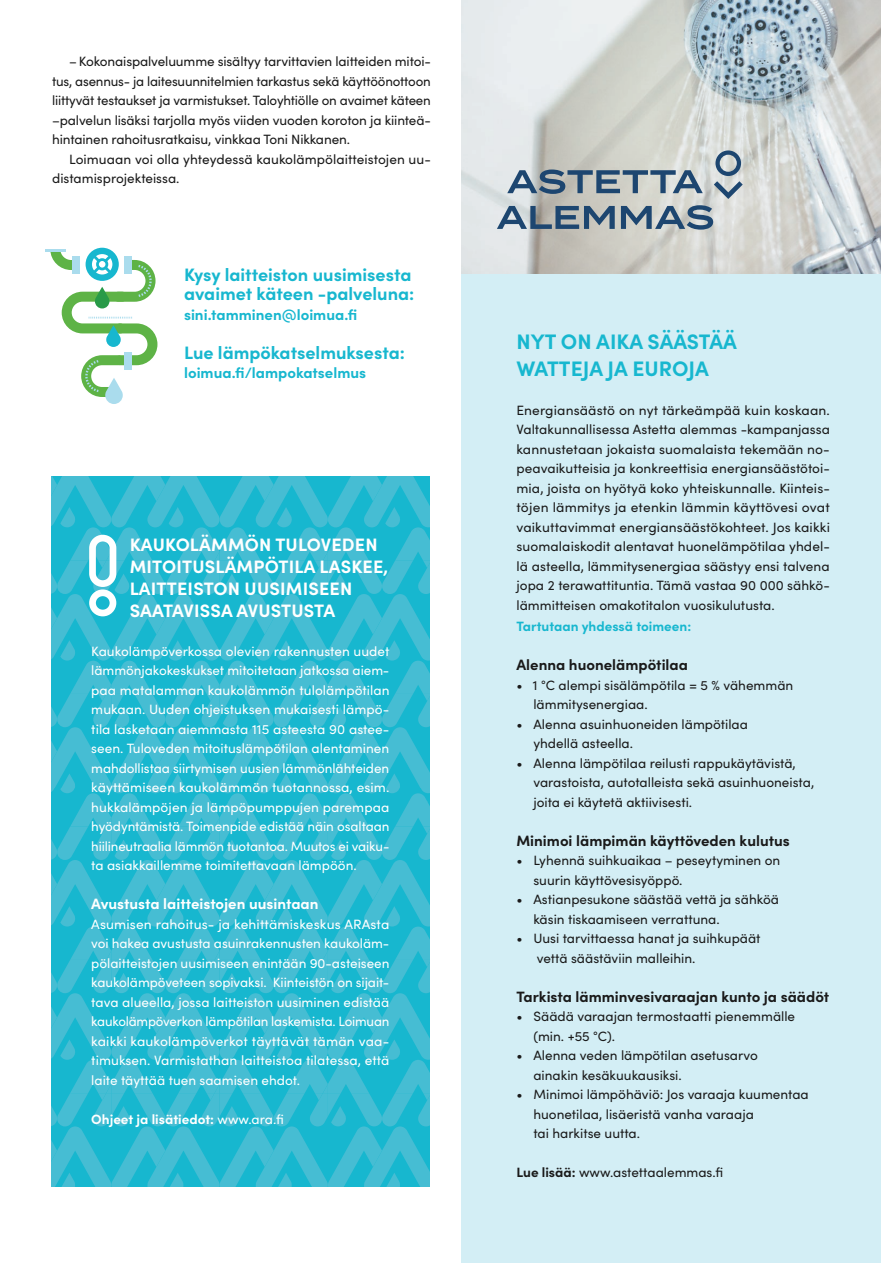
<style>
.page{position:relative;width:881px;height:1263px;background:#fff}
.page>*{position:absolute;margin:0;border:0;box-sizing:border-box;transform-origin:0 0}
.Väliotsikko{font:700 21px "Sofia Pro";color:#17b7cf}
.Väliotsikko-2{font:700 18px/21.8px "Sofia Pro";letter-spacing:.01em;color:#fff}
.Väliotsikko-3{font:700 18px/19.5px "Sofia Pro";color:#17b7cf}
.Väliotsikko-4{font:700 15px "Sofia Pro";color:#1a1a1a}
.Väliotsikko-5{font:700 15px "Sofia Pro";color:#17b7cf}
.Väliotsikko-6{font:700 15px "Sofia Pro";color:#fff}
.leipateksti{font:13.5px/19.5px "Sofia Pro";color:#1a1a1a;text-align:justify}
.leipäteksti_B{font:13.5px/19.5px "Sofia Pro";color:#fff;text-align:justify}
.leipäteksti_C{font:13.5px/19.5px "Sofia Pro";color:#1a1a1a;text-align:justify}
.leipäteksti_B-2{font:13.5px/19.5px "Sofia Pro";letter-spacing:.005em;color:#1a1a1a}
.leipäteksti_B-3{font:700 13.5px "Sofia Pro";color:#fff}
.leipateksti-2{font:700 13.5px "Sofia Pro";color:#17b7cf}
.s1{font-weight:400}
.s2{font-weight:700}
</style>
<div class="page">
<div style="left:461px;top:0;width:419px;height:1263px;background:#d3eef5"></div>
<img style="left:461px;top:0;width:419px;height:274px">
<svg style="left:507px;top:169px;width:195px;height:25px;background:#8a9ba7"></svg>
<svg style="left:496px;top:206px;width:118px;height:23px;background:#7c8e9d"></svg>
<svg style="left:620px;top:205px;width:93px;height:25px;background:#8395a4"></svg>
<svg style="left:713px;top:150px;width:29px;height:49px"></svg>
<hr style="left:45px;top:249px;width:21px;height:2px;background:#aadced">
<svg style="left:50px;top:248px;width:107px;height:156px"></svg>
<svg style="left:51px;top:476px;width:378px;height:710px;background:#2fbad1"></svg>
<p class="leipateksti" style="left:52px;top:51px;width:380px;text-indent:17px">– Kokonaispalveluumme sisältyy tarvittavien laitteiden mitoi&shy;tus, asennus- ja laitesuunnitelmien tarkastus sekä käyttöönottoon liittyvät testaukset ja varmistukset. Taloyhtiölle on avaimet käteen –palvelun lisäksi tarjolla myös viiden vuoden koroton ja kiinteä&shy;hintainen rahoitusratkaisu, vinkkaa Toni Nikkanen.</p>
<p class="leipäteksti_B-2" style="left:52px;top:148px;width:380px;text-indent:17px">Loimuaan voi olla yhteydessä kaukolämpölaitteistojen uu&shy;distamisprojekteissa.</p>
<p class="Väliotsikko-3" style="left:184px;top:263px;width:232px">Kysy laitteiston uusimisesta avaimet käteen -palveluna:</p>
<p class="Väliotsikko-5" style="left:184px;top:303px;width:175px">sini.tamminen@loimua.fi</p>
<p class="Väliotsikko-3" style="left:184px;top:341px;width:222px">Lue lämpökatselmuksesta:</p>
<p class="Väliotsikko-5" style="left:184px;top:361px;width:183px">loimua.fi/lampokatselmus</p>
<p class="Väliotsikko-2" style="left:130px;top:533px;width:260px">KAUKOLÄMMÖN TULOVEDEN<br>MITOITUSLÄMPÖTILA LASKEE,<br>LAITTEISTON UUSIMISEEN</p>
<p class="Väliotsikko-2" style="left:130px;top:598px;width:207px">SAATAVISSA AVUSTUSTA</p>
<p class="leipäteksti_B" style="left:91px;top:640px;width:300px">Kaukolämpöverkossa olevien rakennusten uudet lämmönjakokeskukset mitoitetaan jatkossa aiem&shy;paa matalamman kaukolämmön tulolämpötilan mukaan. Uuden ohjeistuksen mukaisesti lämpö&shy;tila lasketaan aiemmasta 115 asteesta 90 astee&shy;seen. Tuloveden mitoituslämpötilan alentaminen mahdollistaa siirtymisen uusien lämmönlähteiden käyttämiseen kaukolämmön tuotannossa, esim. hukkalämpöjen ja lämpöpumppujen parempaa hyödyntämistä. Toimenpide edistää näin osaltaan hiilineutraalia lämmön tuotantoa. Muutos ei vaiku&shy;ta asiakkaillemme toimitettavaan lämpöön.</p>
<p class="Väliotsikko-6" style="left:91px;top:892px;width:229px">Avustusta laitteistojen uusintaan</p>
<p class="leipäteksti_B" style="left:91px;top:913px;width:300px">Asumisen rahoitus- ja kehittämiskeskus ARAsta voi hakea avustusta asuinrakennusten kaukoläm&shy;pölaitteistojen uusimiseen enintään 90-asteiseen kaukolämpöveteen sopivaksi. Kiinteistön on sijait&shy;tava alueella, jossa laitteiston uusiminen edistää kaukolämpöverkon lämpötilan laskemista. Loimuan kaikki kaukolämpöverkot täyttävät tämän vaa&shy;timuksen. Varmistathan laitteistoa tilatessa, että laite täyttää tuen saamisen ehdot.</p>
<p class="leipäteksti_B-3" style="left:91px;top:1108px;width:194px">Ohjeet ja lisätiedot: <span class="s1">www.ara.fi</span></p>
<p class="Väliotsikko" style="left:516px;top:325px;width:222px">NYT ON AIKA SÄÄSTÄÄ</p>
<p class="Väliotsikko" style="left:516px;top:352px;width:194px">WATTEJA JA EUROJA</p>
<p class="leipäteksti_C" style="left:516px;top:400px;width:315px">Energiansäästö on nyt tärkeämpää kuin koskaan.<br>Valtakunnallisessa Astetta alemmas -kampanjassa kannustetaan jokaista suomalaista tekemään no&shy;peavaikutteisia ja konkreettisia energiansäästötoi&shy;mia, joista on hyötyä koko yhteiskunnalle. Kiinteis&shy;töjen lämmitys ja etenkin lämmin käyttövesi ovat vaikuttavimmat energiansäästökohteet. Jos kaikki suomalaiskodit alentavat huonelämpötilaa yhdel&shy;lä asteella, lämmitysenergiaa säästyy ensi talvena jopa 2 terawattituntia. Tämä vastaa 90 000 sähkö&shy;lämmitteisen omakotitalon vuosikulutusta.</p>
<p class="leipateksti-2" style="left:516px;top:616px;width:176px">Tartutaan yhdessä toimeen:</p>
<p class="Väliotsikko-4" style="left:516px;top:653px;width:173px">Alenna huonelämpötilaa</p>
<p class="leipateksti" style="left:516px;top:674px;width:278px">• 1 °C alempi sisälämpötila = 5 % vähemmän</p>
<p class="leipateksti" style="left:533px;top:694px;width:116px">lämmitysenergiaa.</p>
<p class="leipateksti" style="left:516px;top:713px;width:233px">• Alenna asuinhuoneiden lämpötilaa</p>
<p class="leipateksti" style="left:533px;top:733px;width:101px">yhdellä asteella.</p>
<p class="leipateksti" style="left:516px;top:752px;width:281px">• Alenna lämpötilaa reilusti rappukäytävistä,</p>
<p class="leipateksti" style="left:533px;top:772px;width:282px">varastoista, autotalleista sekä asuinhuoneista,</p>
<p class="leipateksti" style="left:533px;top:791px;width:160px">joita ei käytetä aktiivisesti.</p>
<p class="Väliotsikko-4" style="left:516px;top:829px;width:275px">Minimoi lämpimän käyttöveden kulutus</p>
<p class="leipateksti" style="left:516px;top:850px;width:265px">• Lyhennä suihkuaikaa – peseytyminen on</p>
<p class="leipateksti" style="left:533px;top:869px;width:151px">suurin käyttövesisyöppö.</p>
<p class="leipateksti" style="left:516px;top:889px;width:264px">• Astianpesukone säästää vettä ja sähköä</p>
<p class="leipateksti" style="left:533px;top:908px;width:188px">käsin tiskaamiseen verrattuna.</p>
<p class="leipateksti" style="left:516px;top:928px;width:245px">• Uusi tarvittaessa hanat ja suihkupäät</p>
<p class="leipateksti" style="left:536px;top:947px;width:160px">vettä säästäviin malleihin.</p>
<p class="Väliotsikko-4" style="left:516px;top:985px;width:314px">Tarkista lämminvesivaraajan kunto ja säädöt</p>
<p class="leipateksti" style="left:516px;top:1006px;width:280px">• Säädä varaajan termostaatti pienemmälle</p>
<p class="leipateksti" style="left:533px;top:1025px;width:83px">(min. +55 °C).</p>
<p class="leipateksti" style="left:516px;top:1045px;width:243px">• Alenna veden lämpötilan asetusarvo</p>
<p class="leipateksti" style="left:533px;top:1064px;width:150px">ainakin kesäkuukausiksi.</p>
<p class="leipateksti" style="left:516px;top:1084px;width:294px">• Minimoi lämpöhäviö: Jos varaaja kuumentaa</p>
<p class="leipateksti" style="left:533px;top:1103px;width:222px">huonetilaa, lisäeristä vanha varaaja</p>
<p class="leipateksti" style="left:533px;top:1123px;width:108px">tai harkitse uutta.</p>
<p class="leipateksti" style="left:516px;top:1162px;width:208px"><span class="s2">Lue lisää:</span> www.astettaalemmas.fi</p>
</div>
